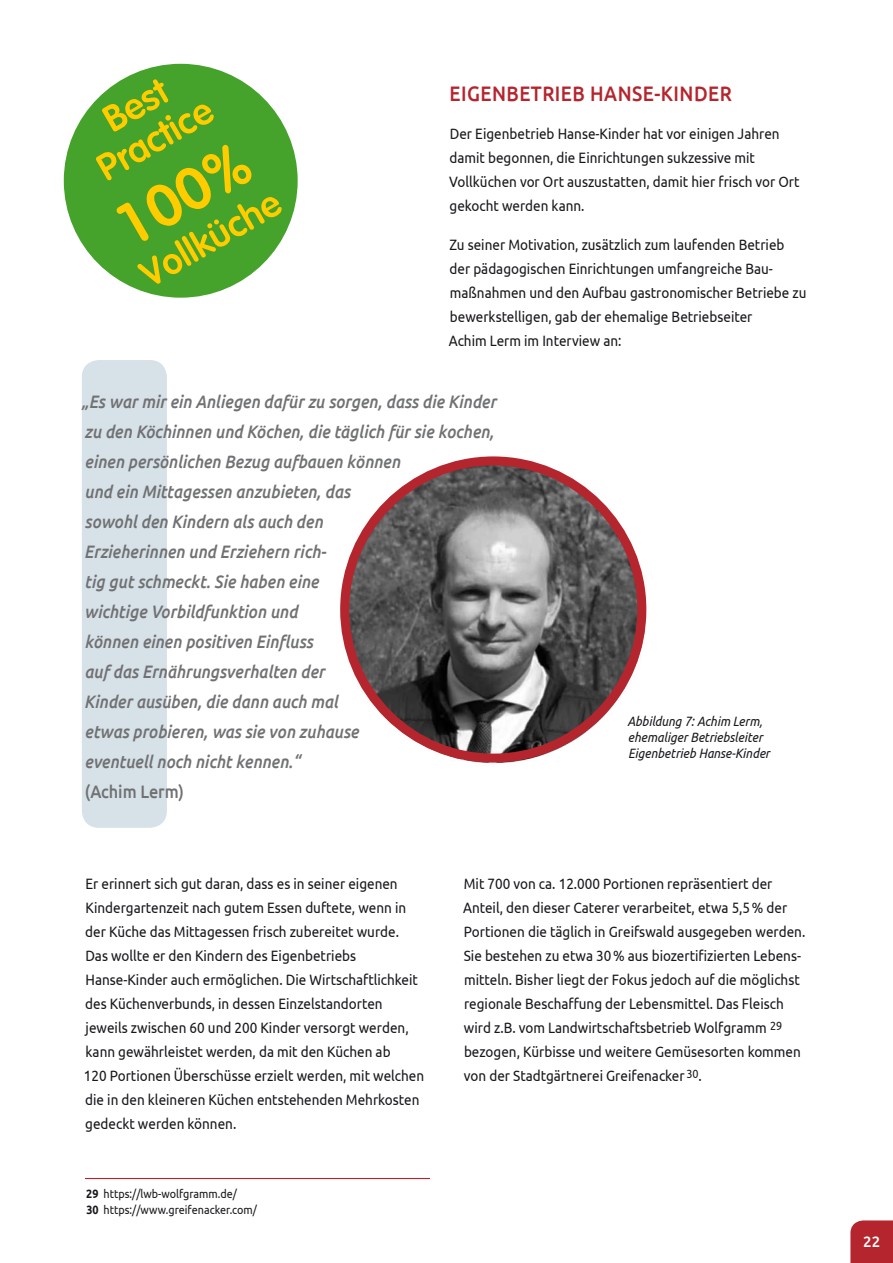
<style>
.page{position:relative;width:893px;height:1263px;background:#fff}
.page>*{position:absolute;margin:0;border:0;box-sizing:border-box;transform-origin:0 0}
.t1{font:500 21px "Ubuntu";letter-spacing:.025em;color:#b5252d;scale:.9 1}
.t2{font:italic 500 18px/30px "Ubuntu";color:#707173;scale:.9 1}
.t3{font:500 18px "Ubuntu";color:#707173;scale:.9 1}
.t4{font:15px/24px "Ubuntu";color:#1a171c;scale:.9 1}
.t5{font:500 15px "Ubuntu";color:#fff}
.t6{font:italic 13.5px/16.2px "Ubuntu";color:#1a171c;scale:.9 1}
.t7{font:12px/16.5px "Ubuntu";color:#1a171c;scale:.9 1}
.s1{font-weight:700}
</style>
<div class="page">
<div style="left:850px;top:1220px;width:43px;height:43px;background:#b5252d"></div>
<div style="left:64px;top:64px;width:234px;height:234px;background:#45a22b;border-radius:50%"></div>
<svg style="left:96px;top:79px;width:186px;height:205px"></svg>
<div style="left:82px;top:360px;width:85px;height:468px;background:#d7e1e8;border-radius:17px"></div>
<hr style="left:85px;top:1178px;width:345px;height:1px;background:#b5252d">
<svg style="left:340px;top:456px;width:307px;height:307px"></svg>
<h1 class="t1" style="left:450px;top:81px;width:315px">EIGENBETRIEB HANSE-KINDER</h1>
<p class="t4" style="left:449px;top:121px;width:391px">Der Eigenbetrieb Hanse-Kinder hat vor einigen Jahren damit begonnen, die Einrichtungen sukzessive mit Vollküchen vor Ort auszustatten, damit hier frisch vor Ort gekocht werden kann.</p>
<p class="t4" style="left:449px;top:232px;width:399px">Zu seiner Motivation, zusätzlich zum laufenden Betrieb der pädagogischen Einrichtungen umfangreiche Bau&shy;maßnahmen und den Aufbau gastronomischer Betriebe zu bewerkstelligen, gab der ehemalige Betriebseiter<br>Achim Lerm im Interview an:</p>
<p class="t2" style="left:81px;top:386px;width:462px">„Es war mir ein Anliegen dafür zu sorgen, dass die Kinder zu den Köchinnen und Köchen, die täglich für sie kochen, einen persönlichen Bezug aufbauen können<br>und ein Mittagessen anzubieten, das<br>sowohl den Kindern als auch den<br>Erzieherinnen und Erziehern rich-<br>tig gut schmeckt. Sie haben eine<br>wichtige Vorbildfunktion und<br>können einen positiven Einfluss<br>auf das Ernährungsverhalten der<br>Kinder ausüben, die dann auch mal<br>etwas probieren, was sie von zuhause<br>eventuell noch nicht kennen.“</p>
<p class="t3" style="left:85px;top:780px;width:112px">(Achim Lerm)</p>
<p class="t6" style="left:627px;top:712px;width:160px">Abbildung 7: Achim Lerm, ehemaliger Betriebsleiter<br>Eigenbetrieb Hanse-Kinder</p>
<p class="t4" style="left:84px;top:871px;width:380px">Er erinnert sich gut daran, dass es in seiner eigenen Kindergartenzeit nach gutem Essen duftete, wenn in der Küche das Mittagessen frisch zubereitet wurde.<br>Das wollte er den Kindern des Eigenbetriebs Hanse-Kinder auch ermöglichen. Die Wirtschaftlichkeit des Küchenverbunds, in dessen Einzelstandorten jeweils zwischen 60 und 200 Kinder versorgt werden, kann gewährleistet werden, da mit den Küchen ab<br>120 Portionen Überschüsse erzielt werden, mit welchen die in den kleineren Küchen entstehenden Mehrkosten gedeckt werden können.</p>
<p class="t4" style="left:463px;top:871px;width:382px">Mit 700 von ca. 12.000 Portionen repräsentiert der Anteil, den dieser Caterer verarbeitet, etwa 5,5% der Portionen die täglich in Greifswald ausgegeben werden.<br>Sie bestehen zu etwa 30% aus biozertifizierten Lebens&shy;mitteln. Bisher liegt der Fokus jedoch auf die möglichst regionale Beschaffung der Lebensmittel. Das Fleisch wird z.B. vom Landwirtschaftsbetrieb Wolfgramm <sup>29 </sup>bezogen, Kürbisse und weitere Gemüsesorten kommen von der Stadtgärtnerei Greifenacker <sup>30</sup>.</p>
<p class="t7" style="left:86px;top:1185px;width:191px"><span class="s1">29</span> https://lwb-wolfgramm.de/<br><span class="s1">30</span> https://www.greifenacker.com/</p>
<p class="t5" style="left:863px;top:1232px;width:19px">22</p>
</div>
